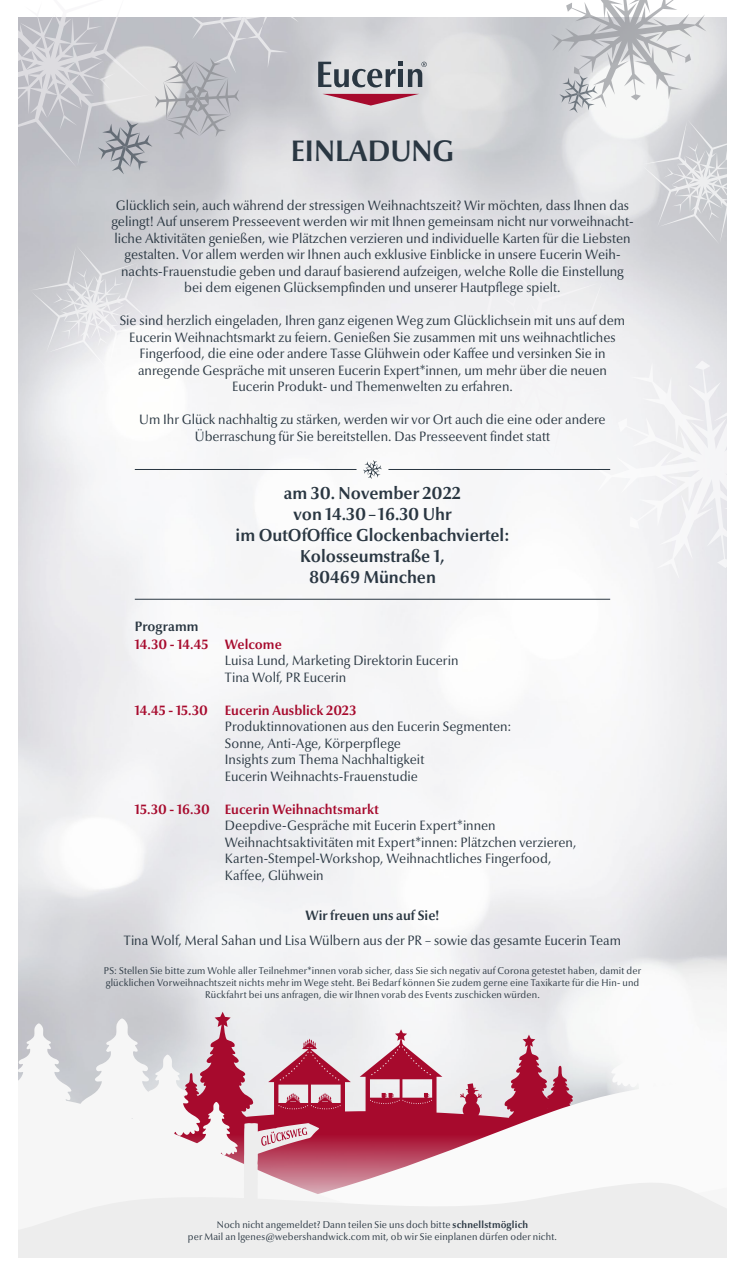
<style>
.page{position:relative;width:745px;height:1276px;background:#fff}
.page>*{position:absolute;margin:0;border:0;box-sizing:border-box;transform-origin:0 0}
.t1{font:700 30px "Eucerina Pro OT";color:#2a3742}
.t2{font:700 17.5px "Eucerina Pro OT";color:#2a3742}
.t3{font:13.75px/16.5px "Eucerina Pro OT";color:#2a3742;text-align:center}
.t4{font:700 13.75px "Eucerina Pro OT";letter-spacing:.005em;color:#a70a2d}
.t5{font:700 13.75px "Eucerina Pro OT";letter-spacing:.005em;color:#2a3742}
.t6{font:10px/12px "Eucerina Pro OT";letter-spacing:.015em;color:#2a3742;text-align:center}
.s1{font-weight:700;color:#a70a2d}
.s2{font-weight:700}
</style>
<div class="page">
<img style="left:18px;top:18px;width:708px;height:1054px">
<svg style="left:30px;top:245px;width:124px;height:125px"></svg>
<svg style="left:322px;top:94px;width:97px;height:12px"></svg>
<svg style="left:318px;top:62px;width:108px;height:25px;background:#a0a5aa"></svg>
<div style="left:398px;top:69px;width:5px;height:18px;background:#2a3742"></div>
<svg style="left:425px;top:253px;width:302px;height:327px"></svg>
<svg style="left:72px;top:1072px;width:538px;height:99px"></svg>
<svg style="left:610px;top:1000px;width:111px;height:95px"></svg>
<svg style="left:18px;top:1023px;width:54px;height:79px"></svg>
<div style="left:462px;top:1101px;width:17px;height:17px;background:#a70a2d;border-radius:50%"></div>
<div style="left:465px;top:1093px;width:12px;height:12px;background:#a70a2d;border-radius:50%"></div>
<svg style="left:459px;top:1083px;width:23px;height:16px"></svg>
<svg style="left:359px;top:1029px;width:83px;height:84px"></svg>
<svg style="left:504px;top:1034px;width:73px;height:98px"></svg>
<svg style="left:640px;top:119px;width:87px;height:125px;background:#d3d4d7"></svg>
<svg style="left:550px;top:0;width:156px;height:113px"></svg>
<svg style="left:18px;top:17px;width:281px;height:157px;background:#c5c5cb"></svg>
<svg style="left:18px;top:1171px;width:709px;height:87px;fill:#ededed"></svg>
<svg style="left:79px;top:1011px;width:271px;height:214px"></svg>
<svg style="left:362px;top:460px;width:20px;height:19px"></svg>
<hr style="left:135px;top:469px;width:221px;height:1px;background:#2a3742">
<hr style="left:135px;top:599px;width:474px;height:1px;background:#2a3742">
<hr style="left:388px;top:469px;width:221px;height:1px;background:#2a3742">
<p class="t1" style="left:290px;top:134px;width:165px">EINLADUNG</p>
<p class="t3" style="left:111px;top:197px;width:523px">Glücklich sein, auch während der stressigen Weihnachtszeit? Wir möchten, dass Ihnen das gelingt! Auf unserem Presseevent werden wir mit Ihnen gemeinsam nicht nur vorweihnacht&shy;liche Aktivitäten genießen, wie Plätzchen verzieren und individuelle Karten für die Liebsten gestalten. Vor allem werden wir Ihnen auch exklusive Einblicke in unsere Eucerin Weih&shy;nachts-Frauenstudie geben und darauf basierend aufzeigen, welche Rolle die Einstellung bei dem eigenen Glücksempfinden und unserer Hautpflege spielt.</p>
<p class="t3" style="left:120px;top:313px;width:506px">Sie sind herzlich eingeladen, Ihren ganz eigenen Weg zum Glücklichsein mit uns auf dem<br>Eucerin Weihnachtsmarkt zu feiern. Genießen Sie zusammen mit uns weihnachtliches</p>
<p class="t3" style="left:139px;top:346px;width:467px">Fingerfood, die eine oder andere Tasse Glühwein oder Kaffee und versinken Sie in</p>
<p class="t3" style="left:138px;top:362px;width:470px">anregende Gespräche mit unseren Eucerin Expert*innen, um mehr über die neuen</p>
<p class="t3" style="left:232px;top:379px;width:282px">Eucerin Produkt- und Themenwelten zu erfahren.</p>
<p class="t3" style="left:139px;top:412px;width:467px">Um Ihr Glück nachhaltig zu stärken, werden wir vor Ort auch die eine oder andere</p>
<p class="t3" style="left:195px;top:428px;width:356px">Überraschung für Sie bereitstellen. Das Presseevent findet statt</p>
<p class="t2" style="left:284px;top:483px;width:178px">am 30. November 2022</p>
<p class="t2" style="left:293px;top:504px;width:159px">von 14.30– 16.30 Uhr</p>
<p class="t2" style="left:235px;top:525px;width:275px">im OutOfOffice Glockenbachviertel:</p>
<p class="t2" style="left:300px;top:546px;width:146px">Kolosseumstraße 1,</p>
<p class="t2" style="left:309px;top:567px;width:128px">80469 München</p>
<p class="t5" style="left:135px;top:618px;width:65px">Programm</p>
<p class="t3" style="left:225px;top:636px;width:235px;text-align:left;text-indent:-90px"><span class="s1">14.30 - 14.45 Welcome<br></span>Luisa Lund, Marketing Direktorin Eucerin</p>
<p class="t3" style="left:225px;top:669px;width:123px">Tina Wolf, PR Eucerin</p>
<p class="t4" style="left:135px;top:702px;width:223px">14.45 - 15.30 Eucerin Ausblick 2023</p>
<p class="t3" style="left:225px;top:718px;width:288px">Produktinnovationen aus den Eucerin Segmenten:</p>
<p class="t3" style="left:225px;top:735px;width:177px">Sonne, Anti-Age, Körperpflege</p>
<p class="t3" style="left:225px;top:751px;width:201px">Insights zum Thema Nachhaltigkeit</p>
<p class="t3" style="left:225px;top:768px;width:194px">Eucerin Weihnachts-Frauenstudie</p>
<p class="t4" style="left:135px;top:801px;width:245px">15.30 - 16.30 Eucerin Weihnachtsmarkt</p>
<p class="t3" style="left:225px;top:817px;width:272px">Deepdive-Gespräche mit Eucerin Expert*innen</p>
<p class="t3" style="left:225px;top:834px;width:353px">Weihnachtsaktivitäten mit Expert*innen: Plätzchen verzieren,</p>
<p class="t3" style="left:225px;top:850px;width:328px">Karten-Stempel-Workshop, Weihnachtliches Fingerfood,</p>
<p class="t3" style="left:225px;top:867px;width:100px">Kaffee, Glühwein</p>
<p class="t5" style="left:305px;top:907px;width:136px">Wir freuen uns auf Sie!</p>
<p class="t3" style="left:124px;top:933px;width:498px">Tina Wolf, Meral Sahan und Lisa Wülbern aus der PR – sowie das gesamte Eucerin Team</p>
<p class="t6" style="left:104px;top:964px;width:538px">PS: Stellen Sie bitte zum Wohle aller Teilnehmer*innen vorab sicher, dass Sie sich negativ auf Corona getestet haben, damit der glücklichen Vorweihnachtszeit nichts mehr im Wege steht. Bei Bedarf können Sie zudem gerne eine Taxikarte für die Hin- und<br>Rückfahrt bei uns anfragen, die wir Ihnen vorab des Events zuschicken würden.</p>
<p class="t6" style="left:217px;top:1218px;width:313px">Noch nicht angemeldet? Dann teilen Sie uns doch bitte <span class="s2">schnellstmöglich</span></p>
<p class="t6" style="left:188px;top:1230px;width:370px">per Mail an lgenes@webershandwick.com mit, ob wir Sie einplanen dürfen oder nicht.</p>
</div>
